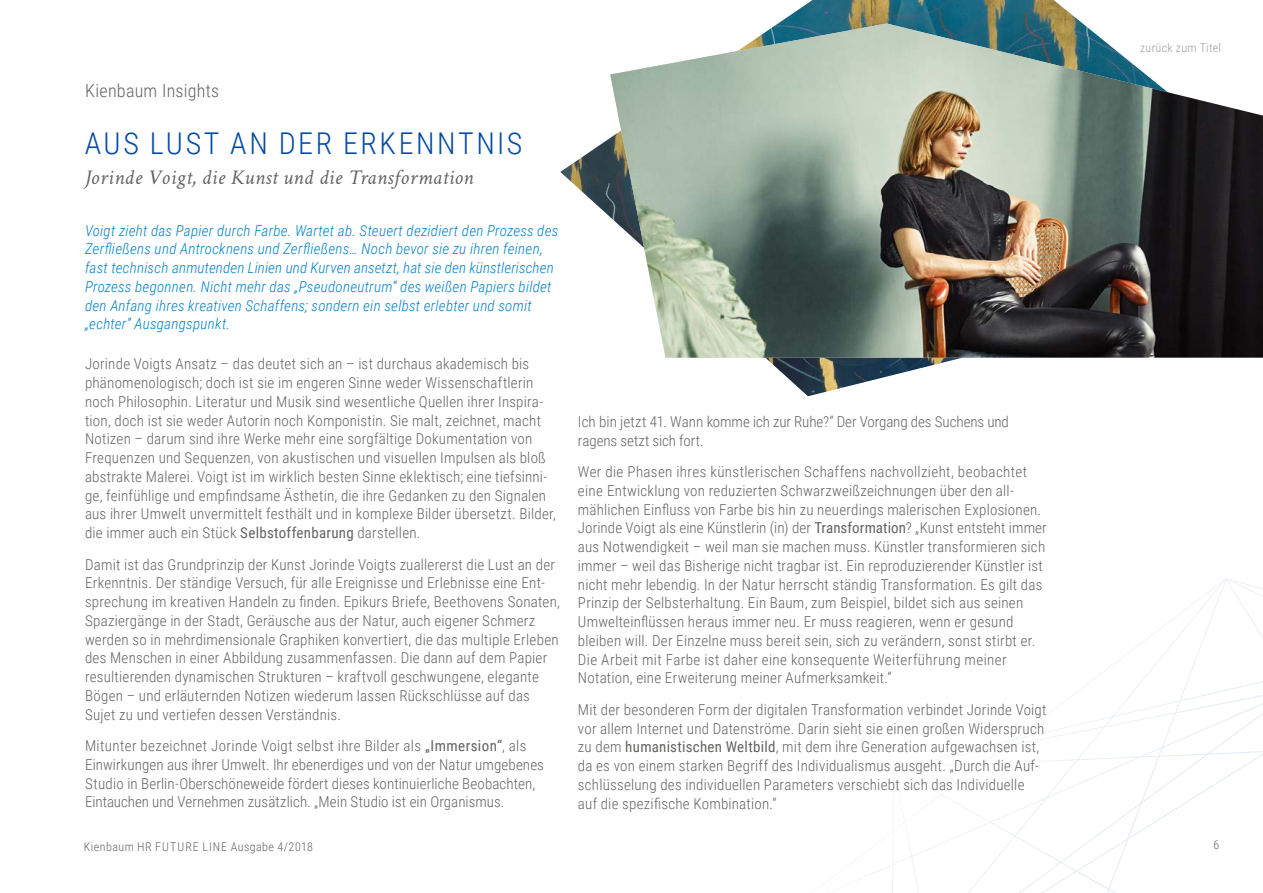
<style>
.page{position:relative;width:1263px;height:893px;background:#fff}
.page>*{position:absolute;margin:0;border:0;box-sizing:border-box;transform-origin:0 0}
.t1{font:300 30px "Roboto Condensed";letter-spacing:.085em;color:#0049a4}
.t2{font:italic 21px "Crimson Text";letter-spacing:.025em;color:#636362}
.t3{font:300 18px "Roboto Condensed";letter-spacing:.015em;color:#636362}
.t4{font:300 15px/18.8px "Roboto Condensed";letter-spacing:.015em;color:#636362}
.t5{font:italic 300 15px/18.8px "Roboto Condensed";letter-spacing:.015em;color:#0081c9}
.t6{font:300 15px/18.8px "Roboto Condensed";letter-spacing:-.005em;color:#636362}
.t7{font:300 12px "Roboto Condensed";letter-spacing:.04em;color:#636362}
.t8{font:300 12px "Roboto Condensed";letter-spacing:.025em;color:#9c9d9d}
.s1{font-weight:400}
</style>
<div class="page">
<svg style="left:890px;top:578px;width:373px;height:315px"></svg>
<img style="left:560px;top:0;width:522px;height:396px">
<img style="left:610px;top:23px;width:653px;height:335px">
<p class="t3" style="left:85px;top:78px;width:136px">Kienbaum Insights</p>
<h1 class="t1" style="left:85px;top:122px;width:439px">AUS LUST AN DER ERKENNTNIS</h1>
<h2 class="t2" style="left:85px;top:166px;width:390px">Jorinde Voigt, die Kunst und die Transformation</h2>
<p class="t5" style="left:85px;top:220px;width:475px">Voigt zieht das Papier durch Farbe. Wartet ab. Steuert dezidiert den Prozess des Zerfließens und Antrocknens und Zerfließens… Noch bevor sie zu ihren feinen, fast technisch anmutenden Linien und Kurven ansetzt, hat sie den künstlerischen Prozess begonnen. Nicht mehr das „Pseudoneutrum“ des weißen Papiers bildet den Anfang ihres kreativen Schaffens; sondern ein selbst erlebter und somit „echter“ Ausgangspunkt.</p>
<p class="t4" style="left:85px;top:354px;width:473px">Jorinde Voigts Ansatz – das deutet sich an – ist durchaus akademisch bis phänomenologisch; doch ist sie im engeren Sinne weder Wissenschaftlerin noch Philosophin. Literatur und Musik sind wesentliche Quellen ihrer Inspira&shy;tion, doch ist sie weder Autorin noch Komponistin. Sie malt, zeichnet, macht Notizen – darum sind ihre Werke mehr eine sorgfältige Dokumentation von Frequenzen und Sequenzen, von akustischen und visuellen Impulsen als bloß abstrakte Malerei. Voigt ist im wirklich besten Sinne eklektisch; eine tiefsinni&shy;ge, feinfühlige und empfindsame Ästhetin, die ihre Gedanken zu den Signalen aus ihrer Umwelt unvermittelt festhält und in komplexe Bilder übersetzt. Bilder, die immer auch ein Stück <span class="s1">Selbstoffenbarung</span> darstellen.</p>
<p class="t4" style="left:85px;top:554px;width:477px">Damit ist das Grundprinzip der Kunst Jorinde Voigts zuallererst die Lust an der Erkenntnis. Der ständige Versuch, für alle Ereignisse und Erlebnisse eine Ent&shy;sprechung im kreativen Handeln zu finden. Epikurs Briefe, Beethovens Sonaten, Spaziergänge in der Stadt, Geräusche aus der Natur, auch eigener Schmerz werden so in mehrdimensionale Graphiken konvertiert, die das multiple Erleben des Menschen in einer Abbildung zusammenfassen. Die dann auf dem Papier resultierenden dynamischen Strukturen – kraftvoll geschwungene, elegante Bögen – und erläuternden Notizen wiederum lassen Rückschlüsse auf das Sujet zu und vertiefen dessen Verständnis.</p>
<p class="t4" style="left:85px;top:736px;width:460px">Mitunter bezeichnet Jorinde Voigt selbst ihre Bilder als <span class="s1">„Immersion“</span>, als Einwirkungen aus ihrer Umwelt. Ihr ebenerdiges und von der Natur umgebenes Studio in Berlin-Oberschöneweide fördert dieses kontinuierliche Beobachten, Eintauchen und Vernehmen zusätzlich. „Mein Studio ist ein Organismus.</p>
<p class="t6" style="left:578px;top:412px;width:432px">Ich bin jetzt 41. Wann komme ich zur Ruhe?“ Der Vorgang des Suchens und ragens setzt sich fort.</p>
<p class="t4" style="left:578px;top:462px;width:470px">Wer die Phasen ihres künstlerischen Schaffens nachvollzieht, beobachtet eine Entwicklung von reduzierten Schwarzweißzeichnungen über den all&shy;mählichen Einfluss von Farbe bis hin zu neuerdings malerischen Explosionen.<br>Jorinde Voigt als eine Künstlerin (in) der <span class="s1">Transformation</span>? „Kunst entsteht immer aus Notwendigkeit – weil man sie machen muss. Künstler transformieren sich immer – weil das Bisherige nicht tragbar ist. Ein reproduzierender Künstler ist nicht mehr lebendig. In der Natur herrscht ständig Transformation. Es gilt das Prinzip der Selbsterhaltung. Ein Baum, zum Beispiel, bildet sich aus seinen Umwelteinflüssen heraus immer neu. Er muss reagieren, wenn er gesund bleiben will. Der Einzelne muss bereit sein, sich zu verändern, sonst stirbt er.<br>Die Arbeit mit Farbe ist daher eine konsequente Weiterführung meiner Notation, eine Erweiterung meiner Aufmerksamkeit.“</p>
<p class="t4" style="left:578px;top:700px;width:470px">Mit der besonderen Form der digitalen Transformation verbindet Jorinde Voigt vor allem Internet und Datenströme. Darin sieht sie einen großen Widerspruch zu dem <span class="s1">humanistischen Weltbild</span>, mit dem ihre Generation aufgewachsen ist, da es von einem starken Begriff des Individualismus ausgeht. „Durch die Auf&shy;schlüsselung des individuellen Parameters verschiebt sich das Individuelle auf die spezifische Kombination.“</p>
<p class="t8" style="left:1140px;top:39px;width:82px">zurück zum Titel</p>
<p class="t7" style="left:84px;top:838px;width:231px">Kienbaum HR FUTURE LINE Ausgabe 4/2018</p>
<p class="t7" style="left:1213px;top:837px;width:7px">6</p>
</div>
